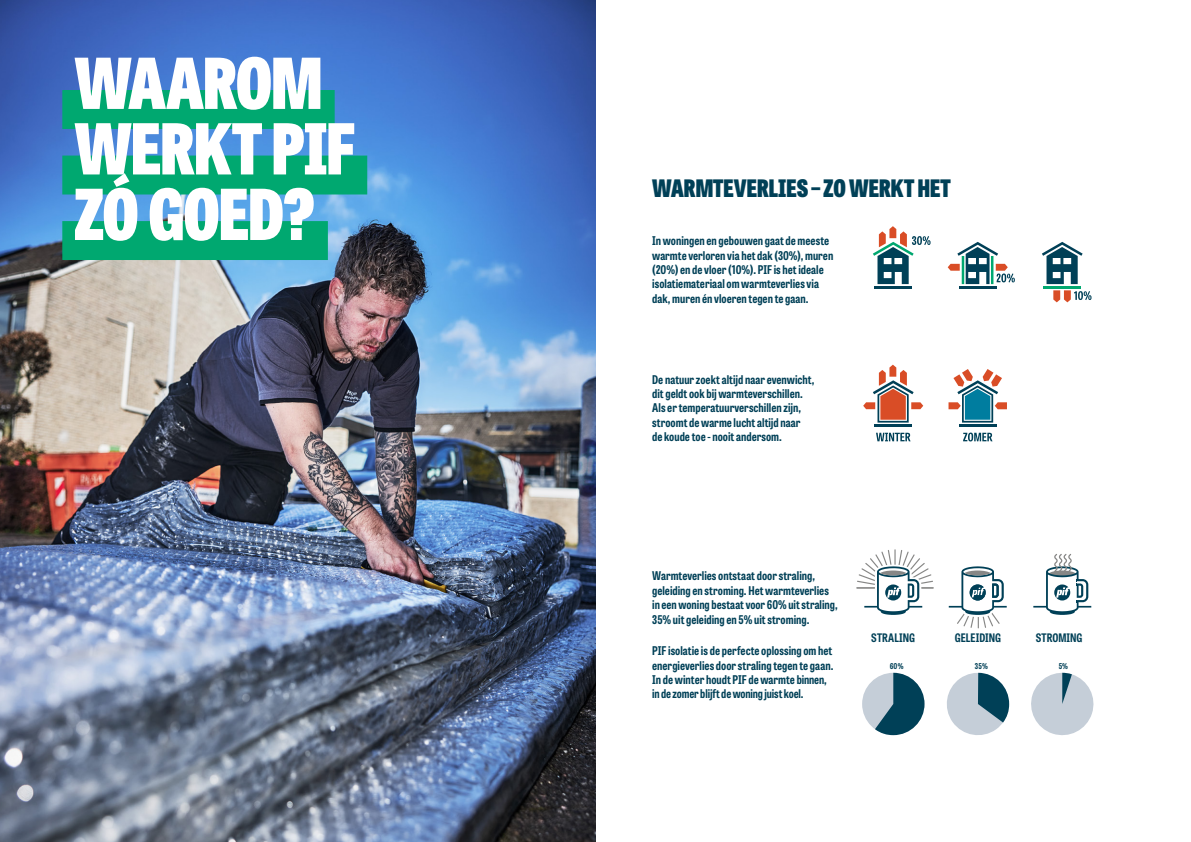
<style>
.page{position:relative;width:1191px;height:842px;background:#fff}
.page>*{position:absolute;margin:0;border:0;box-sizing:border-box;transform-origin:0 0}
.t1{font:800 69.8px/65.5px "Tablet Gothic Condensed";letter-spacing:-.01em;color:#fff}
.t2{font:800 24px "Tablet Gothic Condensed";color:#004057}
.t3{font:700 12px/14.4px "Tablet Gothic Condensed";color:#004057}
.t4{font:700 11.7px "Tablet Gothic Condensed";color:#004057}
.t5{font:700 8px "Tablet Gothic Condensed";color:#004057}
</style>
<div class="page">
<img style="left:0;top:0;width:595px;height:842px">
<svg style="left:1033px;top:554px;width:58px;height:61px"></svg>
<svg style="left:948px;top:566px;width:58px;height:62px"></svg>
<svg style="left:856px;top:549px;width:77px;height:66px"></svg>
<div style="left:62px;top:90px;width:273px;height:39px;background:#00a870"></div>
<div style="left:62px;top:156px;width:305px;height:38px;background:#00a870"></div>
<div style="left:62px;top:221px;width:266px;height:39px;background:#00a870"></div>
<svg style="left:947px;top:672px;width:63px;height:63px"></svg>
<div style="left:862px;top:673px;width:62px;height:62px;background:#c5ced8;border-radius:50%"></div>
<svg style="left:875px;top:673px;width:49px;height:62px"></svg>
<svg style="left:1031px;top:672px;width:63px;height:63px"></svg>
<hr style="left:874px;top:286px;width:37px;height:2px;background:#004057">
<svg style="left:873px;top:226px;width:57px;height:58px"></svg>
<svg style="left:1053px;top:290px;width:38px;height:12px"></svg>
<hr style="left:1043px;top:286px;width:37px;height:2px;background:#00a870">
<svg style="left:1042px;top:242px;width:40px;height:42px"></svg>
<hr style="left:959px;top:286px;width:37px;height:2px;background:#004057">
<svg style="left:947px;top:242px;width:67px;height:42px"></svg>
<hr style="left:991px;top:256px;width:2px;height:28px;background:#00a870">
<hr style="left:961px;top:256px;width:3px;height:28px;background:#00a870">
<svg style="left:876px;top:433px;width:34px;height:8px"></svg>
<hr style="left:874px;top:424px;width:37px;height:3px;background:#004057">
<svg style="left:863px;top:365px;width:60px;height:58px"></svg>
<svg style="left:963px;top:433px;width:29px;height:8px"></svg>
<hr style="left:959px;top:424px;width:37px;height:3px;background:#004057">
<svg style="left:948px;top:369px;width:59px;height:54px"></svg>
<h1 class="t1" style="left:75px;top:48px;width:282px">WAAROM<br>WERKT PIF<br>ZÓ GOED?</h1>
<h2 class="t2" style="left:652px;top:170px;width:300px">WARMTEVERLIES – ZO WERKT HET</h2>
<p class="t3" style="left:652px;top:233px;width:183px">In woningen en gebouwen gaat de meeste warmte verloren via het dak (30%), muren (20%) en de vloer (10%). PIF is het ideale isolatiemateriaal om warmteverlies via dak, muren én vloeren tegen te gaan.</p>
<p class="t3" style="left:652px;top:372px;width:164px">De natuur zoekt altijd naar evenwicht, dit geldt ook bij warmteverschillen.<br>Als er temperatuurverschillen zijn, stroomt de warme lucht altijd naar<br>de koude toe - nooit andersom.</p>
<p class="t3" style="left:652px;top:568px;width:187px">Warmteverlies ontstaat door straling, geleiding en stroming. Het warmteverlies in een woning bestaat voor 60% uit straling, 35% uit geleiding en 5% uit stroming.</p>
<p class="t3" style="left:652px;top:643px;width:183px">PIF isolatie is de perfecte oplossing om het energieverlies door straling tegen te gaan.<br>In de winter houdt PIF de warmte binnen, in de zomer blijft de woning juist koel.</p>
<p class="t4" style="left:871px;top:630px;width:45px">STRALING</p>
<p class="t5" style="left:889px;top:661px;width:15px">60%</p>
<p class="t4" style="left:955px;top:630px;width:48px">GELEIDING</p>
<p class="t5" style="left:975px;top:661px;width:14px">35%</p>
<p class="t4" style="left:1035px;top:630px;width:48px">STROMING</p>
<p class="t5" style="left:1058px;top:661px;width:11px">5%</p>
</div>
